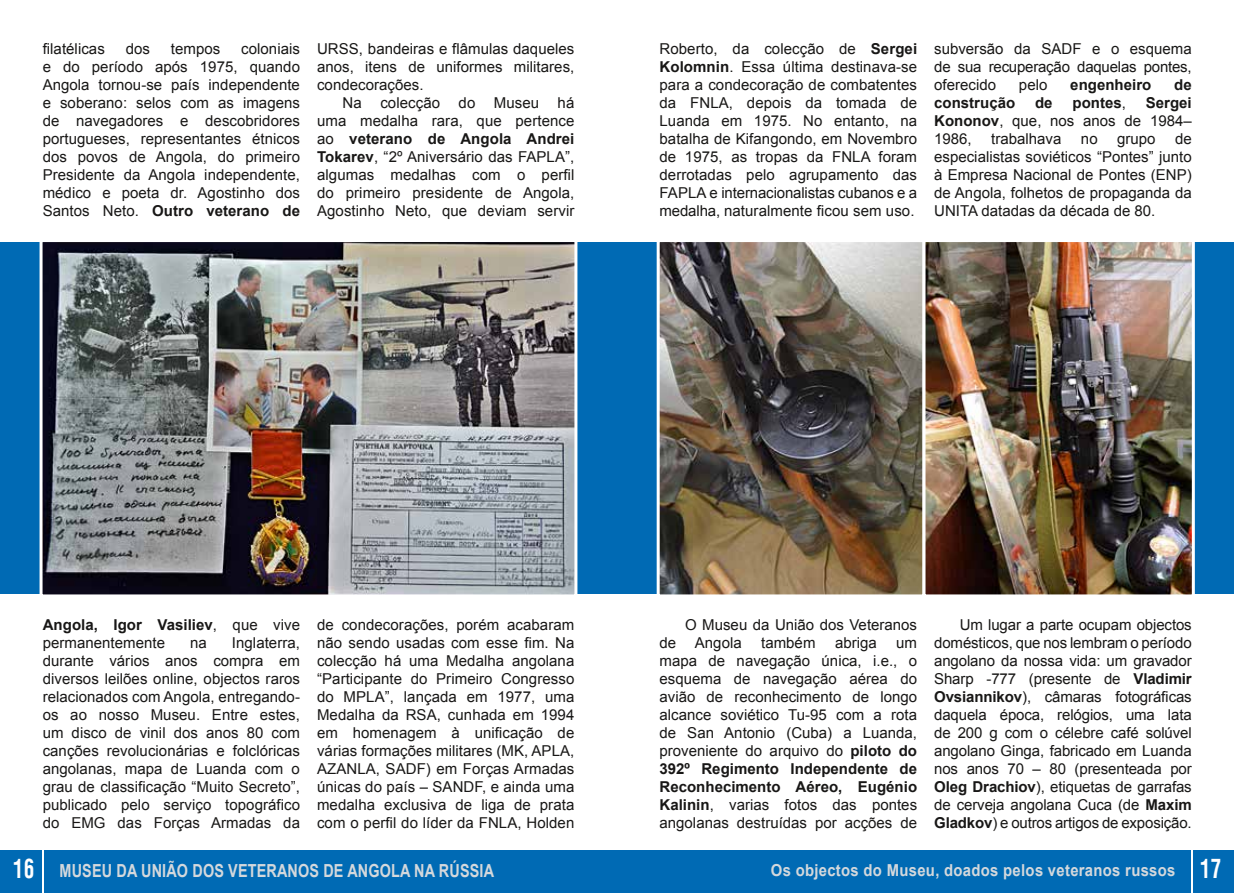
<style>
.page{position:relative;width:1234px;height:893px;background:#fff}
.page>*{position:absolute;margin:0;border:0;box-sizing:border-box;transform-origin:0 0}
.t1{font:700 18px "Arial";letter-spacing:.01em;color:#d4d8dc;scale:.8 1}
.t2{font:700 16.5px "Arial";letter-spacing:.02em;color:#d4d8dc;scale:.9 1}
.t3{font:15px/18px "Arial";color:#181716;text-align:justify}
.t4{font:700 15px "Arial";color:#181716}
.s1{font-weight:700}
.s2{font-weight:400}
.s3{font-family:"Helios Cond";font-size:27px;color:#fff}
</style>
<div class="page">
<div style="left:0;top:850px;width:617px;height:43px;background:#006ab4"></div>
<div style="left:617px;top:850px;width:616px;height:43px;background:#006ab4"></div>
<hr style="left:43px;top:850px;width:1px;height:43px;background:#fff">
<hr style="left:1191px;top:850px;width:1px;height:43px;background:#fff">
<div style="left:0;top:242px;width:617px;height:352px;background:#006ab4"></div>
<div style="left:617px;top:242px;width:616px;height:352px;background:#006ab4"></div>
<img style="left:39px;top:242px;width:539px;height:353px">
<img style="left:656px;top:242px;width:264px;height:353px">
<img style="left:920px;top:242px;width:275px;height:353px">
<p class="t3" style="left:43px;top:40px;width:64px">filatélicas</p>
<p class="t3" style="left:126px;top:40px;width:26px">dos</p>
<p class="t3" style="left:171px;top:40px;width:51px">tempos</p>
<p class="t3" style="left:43px;top:40px;width:259px;text-indent:198px">coloniais e do período após 1975, quando Angola tornou-se país independente e soberano: selos com as imagens de navegadores e descobridores portugueses, representantes étnicos dos povos de Angola, do primeiro Presidente da Angola independente, médico e poeta dr. Agostinho dos Santos Neto. <span class="s1">Outro veterano de</span></p>
<p class="t3" style="left:317px;top:40px;width:259px">URSS, bandeiras e flâmulas daqueles anos, itens de uniformes militares, condecorações.</p>
<p class="t3" style="left:317px;top:94px;width:259px;text-indent:26px">Na colecção do Museu há uma medalha rara, que pertence ao <span class="s1">veterano de Angola Andrei Tokarev</span>, “2º Aniversário das FAPLA”, algumas medalhas com o perfil do primeiro presidente de Angola, Agostinho Neto, que deviam servir</p>
<p class="t3" style="left:659px;top:40px;width:259px">Roberto, da colecção de <span class="s1">Sergei Kolomnin</span>. Essa última destinava-se para a condecoração de combatentes da FNLA, depois da tomada de Luanda em 1975. No entanto, na batalha de Kifangondo, em Novembro de 1975, as tropas da FNLA foram derrotadas pelo agrupamento das FAPLA e internacionalistas cubanos e a medalha, naturalmente ficou sem uso.</p>
<p class="t3" style="left:933px;top:40px;width:259px">subversão da SADF e o esquema de sua recuperação daquelas pontes, oferecido</p>
<p class="t3" style="left:1018px;top:76px;width:30px">pelo</p>
<p class="t4" style="left:1070px;top:75px;width:82px">engenheiro</p>
<p class="t4" style="left:1173px;top:75px;width:19px">de</p>
<p class="t3" style="left:933px;top:94px;width:259px;text-indent:212px"><span class="s1">Sergei Kononov</span>, que, nos anos de 1984– 1986,</p>
<p class="t4" style="left:933px;top:93px;width:82px">construção</p>
<p class="t4" style="left:1034px;top:93px;width:19px">de</p>
<p class="t4" style="left:1072px;top:93px;width:55px">pontes<span class="s2">,</span></p>
<p class="t3" style="left:933px;top:130px;width:259px;text-indent:241px">de especialistas soviéticos “Pontes” junto à Empresa Nacional de Pontes (ENP) de Angola, folhetos de propaganda da UNITA datadas da década de 80.</p>
<p class="t3" style="left:991px;top:130px;width:72px">trabalhava</p>
<p class="t3" style="left:1080px;top:130px;width:18px">no</p>
<p class="t3" style="left:1116px;top:130px;width:40px">grupo</p>
<p class="t3" style="left:43px;top:616px;width:259px"><span class="s1">Angola, Igor Vasiliev</span>, que vive permanentemente</p>
<p class="t3" style="left:43px;top:634px;width:259px;text-indent:189px">Inglaterra, durante vários anos compra em diversos leilões online, objectos raros relacionados com Angola, entregando&shy;os ao nosso Museu. Entre estes, um disco de vinil dos anos 80 com canções revolucionárias e folclóricas angolanas, mapa de Luanda com o grau de classificação “Muito Secreto”, publicado pelo serviço topográfico do EMG das Forças Armadas da</p>
<p class="t3" style="left:190px;top:634px;width:18px">na</p>
<p class="t3" style="left:317px;top:616px;width:259px">de condecorações, porém acabaram não sendo usadas com esse fim. Na colecção há uma Medalha angolana “Participante do Primeiro Congresso do MPLA”, lançada em 1977, uma Medalha da RSA, cunhada em 1994 em homenagem à unificação de várias formações militares (MK, APLA, AZANLA, SADF) em Forças Armadas únicas do país – SANDF, e ainda uma medalha exclusiva de liga de prata com o perfil do líder da FNLA, Holden</p>
<p class="t3" style="left:659px;top:616px;width:259px;text-indent:26px">O Museu da União dos Veteranos de Angola</p>
<p class="t3" style="left:761px;top:634px;width:56px">também</p>
<p class="t3" style="left:834px;top:634px;width:43px">abriga</p>
<p class="t3" style="left:659px;top:634px;width:259px;text-indent:237px">um mapa de navegação única, i.e., o esquema de navegação aérea do avião de reconhecimento de longo alcance soviético Tu-95 com a rota de San Antonio (Cuba) a Luanda, proveniente do arquivo do <span class="s1">piloto do 392º Regimento Independente de Reconhecimento Aéreo, Eugénio Kalinin</span>, varias fotos das pontes angolanas destruídas por acções de</p>
<p class="t3" style="left:933px;top:616px;width:259px;text-indent:26px">Um lugar a parte ocupam objectos domésticos, que nos lembram o período angolano da nossa vida: um gravador Sharp -777 (presente de <span class="s1">Vladimir Ovsiannikov</span>), câmaras fotográficas daquela época, relógios, uma lata de 200 g com o célebre café solúvel angolano Ginga, fabricado em Luanda nos anos 70 – 80 (presenteada por <span class="s1">Oleg Drachiov</span>), etiquetas de garrafas de cerveja angolana Cuca (de <span class="s1">Maxim Gladkov</span>) e outros artigos de exposição.</p>
<p class="t1" style="left:14px;top:859px;width:602px"><span class="s3">16</span> MUSEU DA UNIÃO DOS VETERANOS DE ANGOLA NA RÚSSIA</p>
<p class="t2" style="left:770px;top:859px;width:501px">Os objectos do Museu, doados pelos veteranos russos <span class="s3">17</span></p>
</div>
